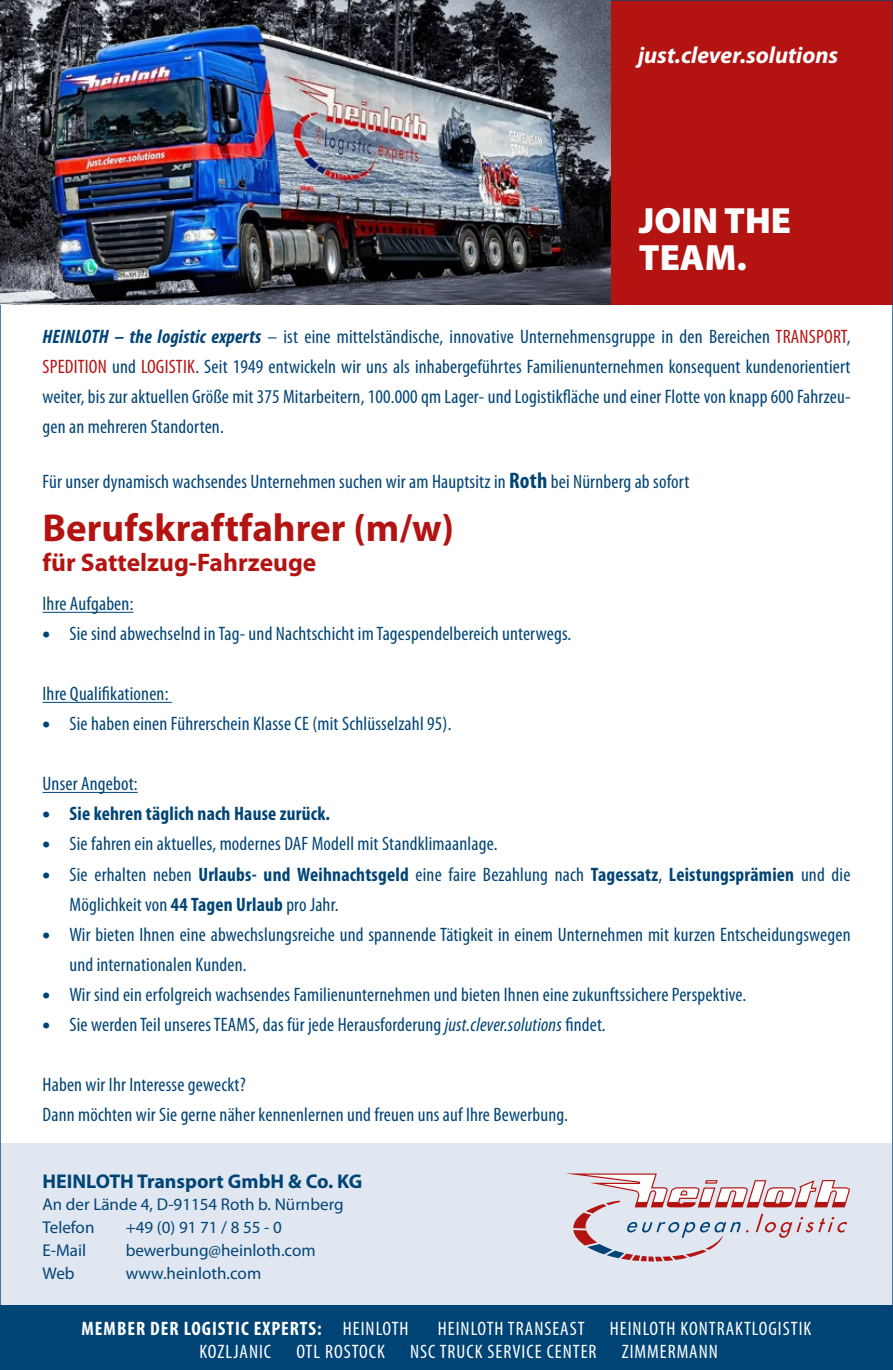
<style>
.page{position:relative;width:893px;height:1370px;background:#fff}
.page>*{position:absolute;margin:0;border:0;box-sizing:border-box;transform-origin:0 0}
.t1{font:700 39px "Myriad Pro";color:#b31412}
.t2{font:900 36.6px/36.6px "Myriad Pro";color:#fff}
.t3{font:700 25.5px "Myriad Pro";color:#b31412}
.t4{font:italic 700 23.4px "Myriad Pro";color:#fff}
.t5{font:700 19.95px "Myriad Pro";color:#004476}
.t6{font:condensed 19.5px/30px "Myriad Pro";letter-spacing:.01em;color:#004476}
.t7{font:condensed 19.5px "Myriad Pro";letter-spacing:.05em;color:#fff}
.t8{font:700 condensed 19.5px "Myriad Pro";letter-spacing:.05em;color:#fff}
.t9{font:700 condensed 19.5px "Myriad Pro";letter-spacing:.01em;color:#004476}
.t10{font:17.1px/22.8px "Myriad Pro";color:#004476}
.s1{font-weight:700;font-style:italic}
.s2{color:#b31412}
.s3{font-weight:700;font-size:22.5px}
.s4{font-weight:900;font-stretch:normal;font-size:21px}
.s5{font-weight:700}
.s6{font-style:italic}
.s7{font-weight:400}
</style>
<div class="page">
<div style="left:0;top:1143px;width:893px;height:226px;background:#e1e7f1"></div>
<div style="left:0;top:1305px;width:893px;height:64px;background:#004476"></div>
<svg style="left:566px;top:1173px;width:284px;height:88px"></svg>
<div style="left:610px;top:0;width:283px;height:304px;background:#b31412"></div>
<hr style="left:43px;top:611px;width:90px;height:1px;background:#004476">
<hr style="left:43px;top:701px;width:129px;height:1px;background:#004476">
<hr style="left:43px;top:791px;width:95px;height:1px;background:#004476">
<img style="left:0;top:0;width:610px;height:304px">
<p class="t4" style="left:638px;top:40px;width:202px">just.clever.solutions</p>
<h2 class="t2" style="left:639px;top:203px;width:154px">JOIN THE<br>TEAM.</h2>
<p class="t6" style="left:43px;top:321px;width:809px;text-align:justify"><span class="s1">HEINLOTH – the logistic experts</span> – ist eine mittelständische, innovative Unternehmensgruppe in den Bereichen <span class="s2">TRANSPORT</span>, <span class="s2">SPEDITION</span> und <span class="s2">LOGISTIK</span>. Seit 1949 entwickeln wir uns als inhabergeführtes Familienunternehmen konsequent kundenorientiert weiter, bis zur aktuellen Größe mit 375 Mitarbeitern, 100.000 qm Lager- und Logistikfläche und einer Flotte von knapp 600 Fahrzeu&shy;gen an mehreren Standorten.</p>
<p class="t6" style="left:43px;top:466px;width:648px">Für unser dynamisch wachsendes Unternehmen suchen wir am Hauptsitz in <span class="s3">Roth</span> bei Nürnberg ab sofort</p>
<h1 class="t1" style="left:43px;top:502px;width:413px">Berufskraftfahrer (m/w)</h1>
<h3 class="t3" style="left:43px;top:546px;width:275px">für Sattelzug-Fahrzeuge</h3>
<p class="t6" style="left:43px;top:588px;width:92px">Ihre Aufgaben:</p>
<p class="t6" style="left:43px;top:618px;width:530px"><span class="s4">•</span> Sie sind abwechselnd in Tag- und Nachtschicht im Tagespendelbereich unterwegs.</p>
<p class="t6" style="left:43px;top:678px;width:127px">Ihre Qualifikationen:</p>
<p class="t6" style="left:43px;top:708px;width:410px"><span class="s4">•</span> Sie haben einen Führerschein Klasse CE (mit Schlüsselzahl 95).</p>
<p class="t6" style="left:43px;top:768px;width:97px">Unser Angebot:</p>
<p class="t9" style="left:43px;top:801px;width:289px"><span class="s4">•</span> Sie kehren täglich nach Hause zurück.</p>
<p class="t6" style="left:43px;top:828px;width:457px"><span class="s4">•</span> Sie fahren ein aktuelles, modernes DAF Modell mit Standklimaanlage.</p>
<p class="t6" style="left:70px;top:858px;width:782px;text-indent:-27px"><span class="s4">•</span> Sie erhalten neben <span class="s5">Urlaubs- und Weihnachtsgeld</span> eine faire Bezahlung nach <span class="s5">Tagessatz</span>, <span class="s5">Leistungsprämien</span> und die<br>Möglichkeit von <span class="s5">44 Tagen Urlaub</span> pro Jahr.</p>
<p class="t6" style="left:70px;top:918px;width:782px;text-indent:-27px"><span class="s4">•</span> Wir bieten Ihnen eine abwechslungsreiche und spannende Tätigkeit in einem Unternehmen mit kurzen Entscheidungswegen und internationalen Kunden.</p>
<p class="t6" style="left:43px;top:978px;width:705px"><span class="s4">•</span> Wir sind ein erfolgreich wachsendes Familienunternehmen und bieten Ihnen eine zukunftssichere Perspektive.</p>
<p class="t6" style="left:43px;top:1008px;width:565px"><span class="s4">•</span> Sie werden Teil unseres TEAMS, das für jede Herausforderung <span class="s6">just.clever.solutions</span> findet.</p>
<p class="t6" style="left:43px;top:1068px;width:527px">Haben wir Ihr Interesse geweckt?<br>Dann möchten wir Sie gerne näher kennenlernen und freuen uns auf Ihre Bewerbung.</p>
<p class="t5" style="left:43px;top:1167px;width:321px">HEINLOTH Transport GmbH &amp; Co. KG</p>
<p class="t10" style="left:43px;top:1192px;width:303px">An der Lände 4, D-91154 Roth b. Nürnberg<br>Telefon</p>
<p class="t10" style="left:126px;top:1215px;width:158px">+49 (0) 91 71 / 8 55 - 0</p>
<p class="t10" style="left:43px;top:1238px;width:45px">E-Mail</p>
<p class="t10" style="left:126px;top:1238px;width:192px">bewerbung@heinloth.com</p>
<p class="t10" style="left:43px;top:1260px;width:34px">Web</p>
<p class="t10" style="left:126px;top:1260px;width:137px">www.heinloth.com</p>
<p class="t8" style="left:82px;top:1315px;width:329px">MEMBER DER LOGISTIC EXPERTS: <span class="s7">HEINLOTH</span></p>
<p class="t7" style="left:438px;top:1316px;width:148px">HEINLOTH TRANSEAST</p>
<p class="t7" style="left:610px;top:1316px;width:203px">HEINLOTH KONTRAKTLOGISTIK</p>
<p class="t7" style="left:199px;top:1339px;width:73px">KOZLJANIC</p>
<p class="t7" style="left:296px;top:1339px;width:90px">OTL ROSTOCK</p>
<p class="t7" style="left:410px;top:1339px;width:188px">NSC TRUCK SERVICE CENTER</p>
<p class="t7" style="left:622px;top:1339px;width:98px">ZIMMERMANN</p>
</div>
